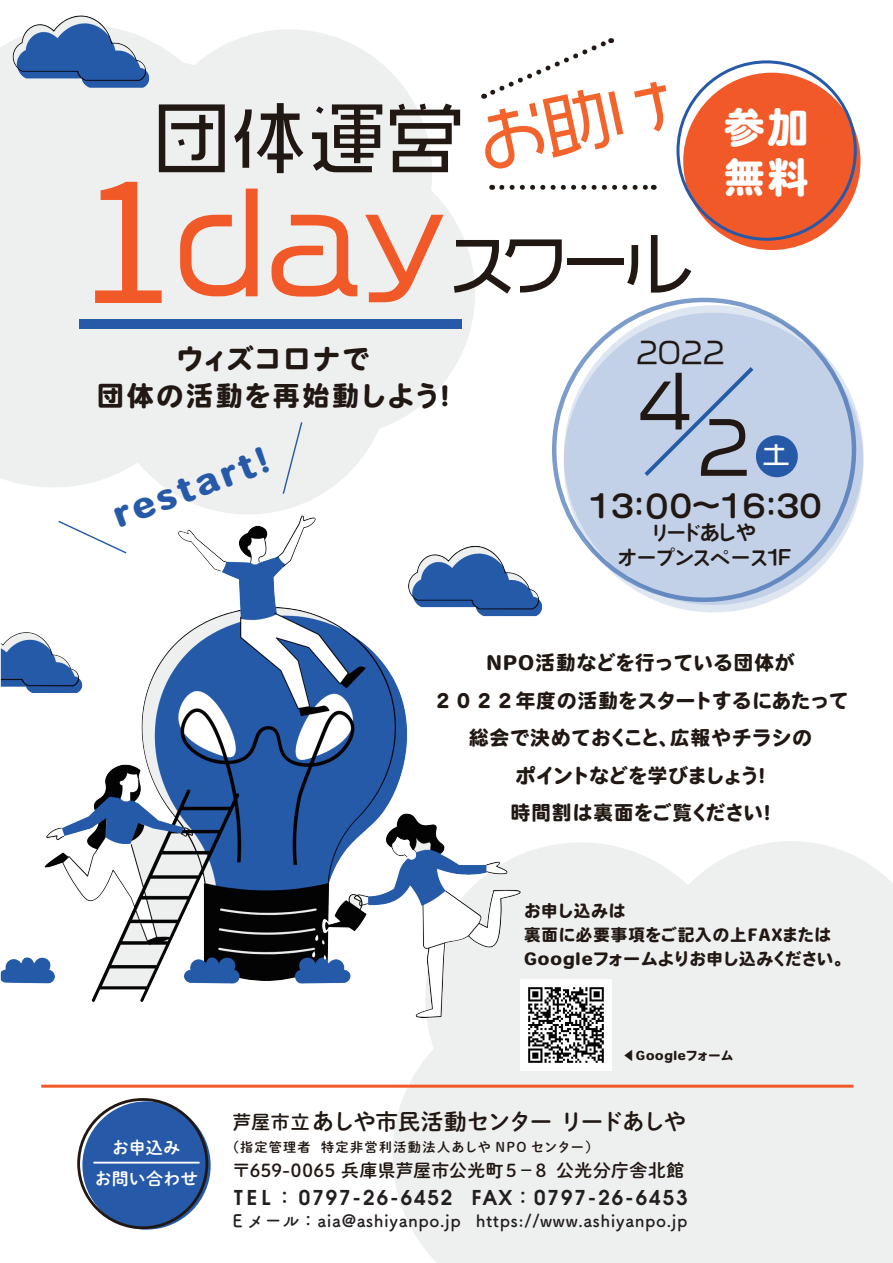
<style>
.page{position:relative;width:893px;height:1263px;background:#fff}
.page>*{position:absolute;margin:0;border:0;box-sizing:border-box;transform-origin:0 0}
.t1{font:165.45px "Noto Sans CJ Kjp";color:#f15929}
.t2{font:132.15px "VDL Mega G Regular";color:#f15929}
.t3{font:77.7px "VDL Mega G Regular";color:#211814}
.t4{font:69.6px "VDL Mega G Regular";color:#211814}
.t5{font:41.1px/49.2px "Heisei Maru Go Std W8";color:#fff}
.t6{font:34.05px "Heisei Maru Go Std W8";color:#265aa9}
.t7{font:31.2px "VDL V7 Maru Gothic Bold";color:#211814}
.t8{font:28.8px "VDL Mega G Regular";color:#211814}
.t9{font:27.6px "VDL Mega G Regular";color:#fff}
.t10{font:27px/37.5px "Heisei Maru Go Std W8";letter-spacing:.07em;color:#211814;text-align:center}
.t11{font:22.65px "DNP Shuei M Go Std B";letter-spacing:-.075em;color:#211814}
.t12{font:600 20.4px "Avant Garde";letter-spacing:.1em;color:#231f20}
.t13{font:20.4px/24.5px "VDL V7 Maru Gothic Bold";letter-spacing:-.1em;color:#211814;text-align:center}
.t14{font:19.5px/37.5px "Heisei Maru Go Std W8";letter-spacing:.03em;color:#211814;text-align:center}
.t15{font:17.85px "DNP Shuei M Go Std B";letter-spacing:.03em;color:#211814}
.t16{font:700 16.95px "Tsuku A Rd Gothic";letter-spacing:.035em;color:#231f20}
.t17{font:16.95px/30.9px "DNP Shuei M Go Std B";letter-spacing:.015em;color:#fff;text-align:center}
.t18{font:16.5px/24px "Heisei Maru Go Std W8";letter-spacing:.04em;color:#211814}
.t19{font:13.2px "DNP Shuei M Go Std B";letter-spacing:.095em;color:#211814}
.t20{font:12px "Heisei Maru Go Std W8";letter-spacing:.06em;color:#211814}
.s1{font-family:"Koz Go Pr 6 N"}
.s2{font-size:18.9px}
.s3{font-family:"Tsuku A Rd Gothic";font-weight:700}
</style>
<div class="page">
<div style="left:1px;top:439px;width:135px;height:21px;background:#eef0f0"></div>
<div style="left:105px;top:228px;width:286px;height:286px;background:#eef0f0;border-radius:50%"></div>
<div style="left:189px;top:150px;width:286px;height:287px;background:#eef0f0;border-radius:50%"></div>
<div style="left:146px;top:29px;width:286px;height:287px;background:#eef0f0;border-radius:50%"></div>
<div style="left:1px;top:58px;width:198px;height:381px;background:#eef0f0"></div>
<div style="left:425px;top:842px;width:311px;height:311px;background:#eef0f0;border-radius:50%"></div>
<svg style="left:392px;top:1049px;width:48px;height:214px;fill:#eef0f0"></svg>
<div style="left:867px;top:1127px;width:26px;height:136px;background:#eef0f0"></div>
<svg style="left:657px;top:841px;width:236px;height:286px;fill:#eef0f0"></svg>
<div style="left:440px;top:883px;width:427px;height:380px;background:#eef0f0"></div>
<svg style="left:291px;top:422px;width:12px;height:38px"></svg>
<img style="left:1px;top:460px;width:579px;height:580px">
<img style="left:0;top:15px;width:175px;height:92px">
<div style="left:82px;top:1101px;width:129px;height:128px;background:#265aa9;border-radius:50%"></div>
<div style="left:77px;top:1098px;width:131px;height:131px;border:3px solid #211814;border-radius:50%"></div>
<hr style="left:94px;top:1162px;width:105px;height:1px;background:#fff">
<div style="left:683px;top:73px;width:177px;height:177px;background:#f15929;border-radius:50%"></div>
<svg style="left:564px;top:305px;width:299px;height:300px;background:#cedaeb"></svg>
<svg style="left:564px;top:313px;width:299px;height:299px;background:#bfcee5"></svg>
<hr style="left:41px;top:1085px;width:812px;height:3px;background:#f15929">
<svg style="left:454px;top:239px;width:108px;height:55px"></svg>
<div style="left:567px;top:258px;width:57px;height:7px;background:#211814"></div>
<svg style="left:627px;top:235px;width:64px;height:58px"></svg>
<div style="left:79px;top:319px;width:383px;height:10px;background:#265aa9"></div>
<svg style="left:502px;top:185px;width:152px;height:5px"></svg>
<div style="left:756px;top:435px;width:42px;height:42px;background:#265aa9;border-radius:50%"></div>
<div style="left:644px;top:367px;width:109px;height:109px;background:#c2d1e7"></div>
<img style="left:520px;top:979px;width:91px;height:91px">
<svg style="left:481px;top:38px;width:133px;height:61px"></svg>
<h3 class="t3" style="left:153px;top:86px;width:312px">団体運営</h3>
<h2 class="t2" style="left:174px;top:151px;width:274px">day</h2>
<h1 class="t1" style="left:81px;top:149px;width:93px">1</h1>
<h3 class="t10" style="left:97px;top:341px;width:363px">ウィズコロナで<br>団体の活動を再始動しよう！</h3>
<h3 class="t6" style="left:108px;top:499px;width:177px;rotate:-21deg">restart！</h3>
<h3 class="t5" style="left:724px;top:105px;width:86px">参加無料</h3>
<h3 class="t8" style="left:636px;top:333px;width:90px">2022</h3>
<h3 class="t4" style="left:638px;top:353px;width:55px">4</h3>
<h3 class="t4" style="left:697px;top:399px;width:55px">2</h3>
<h3 class="t9" style="left:762px;top:436px;width:29px">土</h3>
<h3 class="t7" style="left:588px;top:485px;width:236px">13:０0～16:30</h3>
<p class="t13" style="left:617px;top:519px;width:175px">リードあしや<br>オープンスペース１F</p>
<p class="t14" style="left:433px;top:645px;width:417px">NPO活動などを行っている団体が<br>２０２２年度の活動をスタートするにあたって総会で決めておくこと、広報やチラシの<br>ポイントなどを学びましょう！<br>時間割は裏面をご覧ください！</p>
<p class="t18" style="left:524px;top:899px;width:328px">お申し込みは<br>裏面に必要事項をご記入の上FAXまたは<br>Googleフォームよりお申し込みください。</p>
<p class="t17" style="left:95px;top:1131px;width:105px">お申込み<br>お問い合わせ</p>
<p class="t20" style="left:623px;top:1049px;width:111px"><span class="s1">◀</span>Googleフォーム</p>
<p class="t11" style="left:232px;top:1104px;width:455px"><span class="s2">芦屋市立</span>あしや市民活動センター リードあしや</p>
<p class="t19" style="left:226px;top:1137px;width:374px">（指定管理者 特定非営利活動法人あしや NPO センター）</p>
<p class="t15" style="left:232px;top:1157px;width:454px">〒659-0065 兵庫県芦屋市公光町５－８ 公光分庁舎北館</p>
<p class="t12" style="left:234px;top:1184px;width:455px">TEL<span class="s3">：</span>0797-26-6452 FAX<span class="s3">：</span>0797-26-6453</p>
<p class="t16" style="left:232px;top:1208px;width:457px">E メール：aia@ashiyanpo.jp https://www.ashiyanpo.jp</p>
</div>
